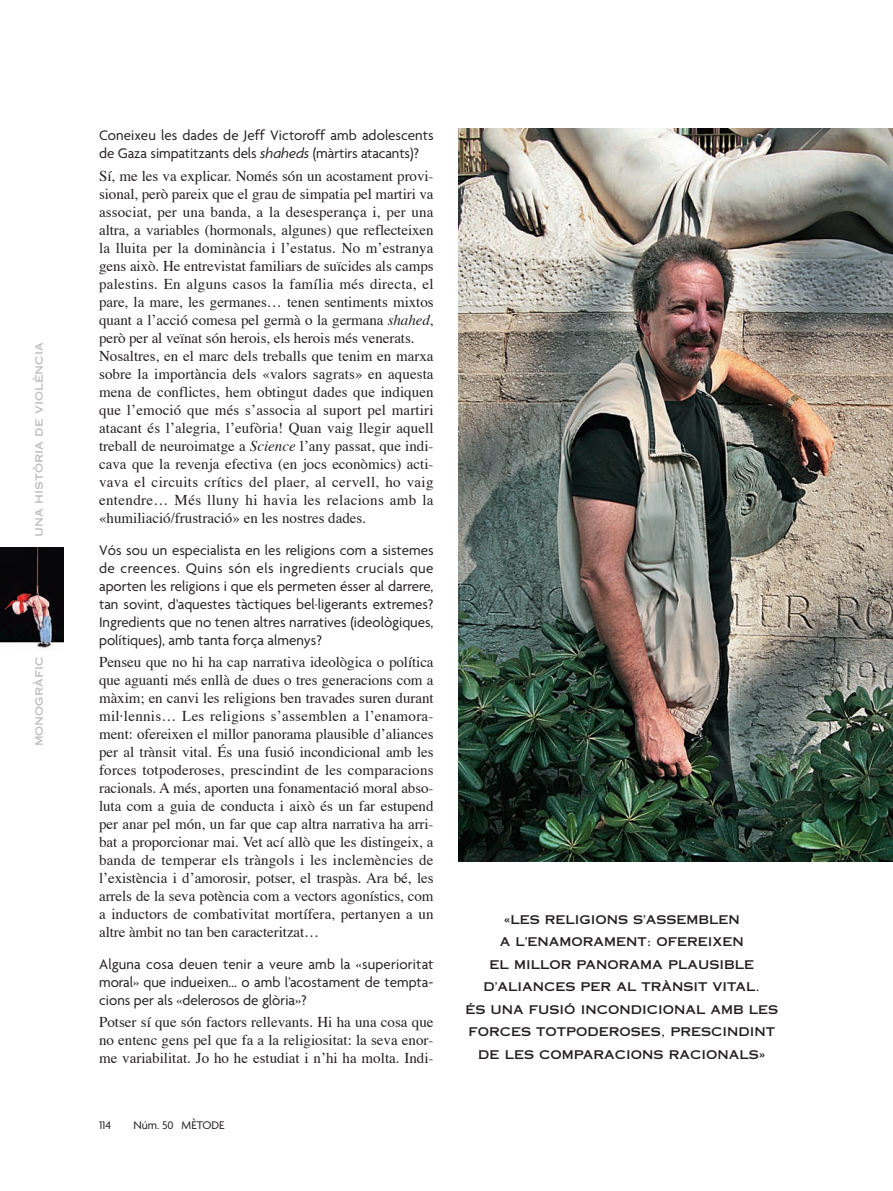
<style>
.page{position:relative;width:893px;height:1191px;background:#fff}
.page>*{position:absolute;margin:0;border:0;box-sizing:border-box;transform-origin:0 0}
.t1{font:15px/18px "Times";color:#231f20;text-align:justify}
.t2{font:15px/18px "Agenda";color:#231f20;text-align:justify}
.t3{font:12px/22.5px "Copperplate Thirty One AB";color:#231f20;text-align:center}
.t4{font:12px "Copperplate Thirty One AB";color:#bcbdc0}
.t5{font:12px "Agenda";color:#231f20}
.s1{font-style:italic}
</style>
<div class="page">
<img style="left:0;top:548px;width:64px;height:102px">
<img style="left:459px;top:128px;width:434px;height:733px">
<p class="t4" style="left:32px;top:537px;width:196px;rotate:-90deg">una història de violència</p>
<p class="t4" style="left:32px;top:746px;width:91px;rotate:-90deg">monogràfic</p>
<p class="t2" style="left:99px;top:128px;width:336px">Coneixeu les dades de Jeff Victoroff amb adolescents de Gaza simpatitzants dels <span class="s1">shaheds</span> (màrtirs atacants)?</p>
<p class="t1" style="left:99px;top:168px;width:336px;text-align:left">Sí, me les va explicar. Només són un acostament provi&shy;sional, però pareix que el grau de simpatia pel martiri va associat, per una banda, a la desesperança i, per una altra, a variables (hormonals, algunes) que reflecteixen la lluita per la dominància i l’estatus. No m’estranya gens això. He entrevistat familiars de suïcides als camps palestins. En alguns casos la família més directa, el pare, la mare, les germanes… tenen sentiments mixtos quant a l’acció comesa pel germà o la germana <span class="s1">shahed</span>, però per al veïnat són herois, els herois més venerats.<br>Nosaltres, en el marc dels treballs que tenim en marxa sobre la importància dels «valors sagrats» en aquesta mena de conflictes, hem obtingut dades que indiquen que l’emoció que més s’associa al suport pel martiri atacant és l’alegria, l’eufòria! Quan vaig llegir aquell treball de neuroimatge a <span class="s1">Science</span> l’any passat, que indi&shy;cava que la revenja efectiva (en jocs econòmics) acti&shy;vava el circuits crítics del plaer, al cervell, ho vaig entendre… Més lluny hi havia les relacions amb la «humiliació/frustració» en les nostres dades.</p>
<p class="t2" style="left:99px;top:542px;width:336px">Vós sou un especialista en les religions com a sistemes de creences. Quins són els ingredients crucials que aporten les religions i que els permeten ésser al darrere, tan sovint, d’aquestes tàctiques bel·ligerants extremes?<br>Ingredients que no tenen altres narratives (ideològiques, polítiques), amb tanta força almenys?</p>
<p class="t1" style="left:99px;top:654px;width:336px">Penseu que no hi ha cap narrativa ideològica o política que aguanti més enllà de dues o tres generacions com a màxim; en canvi les religions ben travades suren durant mil·lennis… Les religions s’assemblen a l’enamora&shy;ment: ofereixen el millor panorama plausible d’aliances per al trànsit vital. És una fusió incondicional amb les forces totpoderoses, prescindint de les comparacions racionals. A més, aporten una fonamentació moral abso&shy;luta com a guia de conducta i això és un far estupend per anar pel món, un far que cap altra narrativa ha arri&shy;bat a proporcionar mai. Vet ací allò que les distingeix, a banda de temperar els tràngols i les inclemències de l’existència i d’amorosir, potser, el traspàs. Ara bé, les arrels de la seva potència com a vectors agonístics, com a inductors de combativitat mortífera, pertanyen a un altre àmbit no tan ben caracteritzat…</p>
<p class="t2" style="left:99px;top:956px;width:336px">Alguna cosa deuen tenir a veure amb la «superioritat moral» que indueixen… o amb l’acostament de tempta&shy;cions per als «delerosos de glòria»?</p>
<p class="t1" style="left:99px;top:1014px;width:336px">Potser sí que són factors rellevants. Hi ha una cosa que no entenc gens pel que fa a la religiositat: la seva enor&shy;me variabilitat. Jo ho he estudiat i n’hi ha molta. Indi-</p>
<p class="t5" style="left:99px;top:1120px;width:14px">114</p>
<p class="t5" style="left:133px;top:1120px;width:93px">Núm. 50 MÈTODE</p>
<p class="t3" style="left:465px;top:908px;width:314px">«LES RELIGIONS S’ASSEMBLEN<br>A L’ENAMORAMENT: OFEREIXEN<br>EL MILLOR PANORAMA PLAUSIBLE<br>D’ALIANCES PER AL TRÀNSIT VITAL.<br>ÉS UNA FUSIÓ INCONDICIONAL AMB LES<br>FORCES TOTPODEROSES, PRESCINDINT<br>DE LES COMPARACIONS RACIONALS»</p>
</div>
